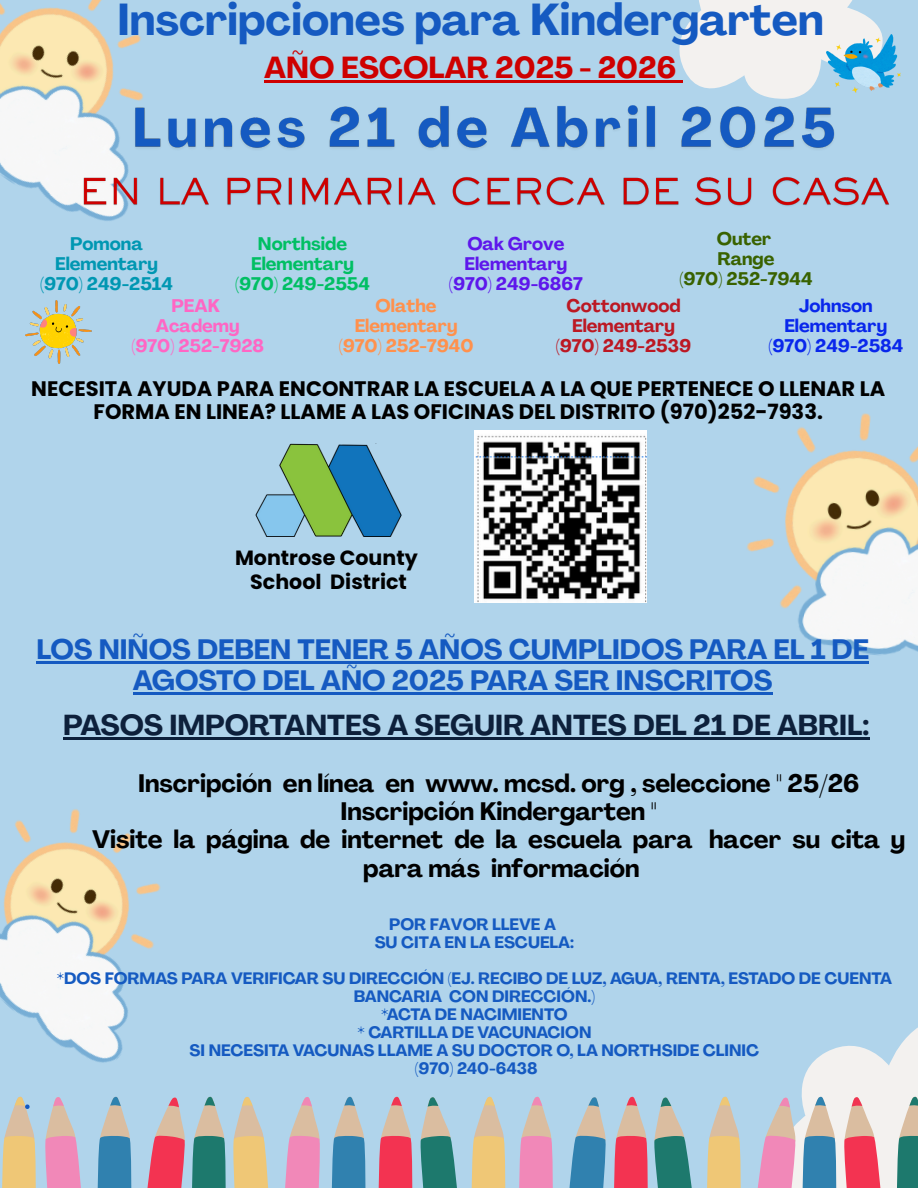
<style>
.page{position:relative;width:918px;height:1188px;background:#b0d4eb}
.page>*{position:absolute;margin:0;border:0;box-sizing:border-box;transform-origin:0 0}
.t1{font:700 44.1px "Agrandir";color:#155ac1}
.t2{font:700 30px "Agrandir";color:#ce0000}
.t3{font:700 28.5px "Agrandir";color:#0d203b}
.t4{font:700 27.75px/31.5px "Agrandir";color:#155ac1;text-align:center}
.t5{font:700 24.9px/28.2px "Agrandir";color:#000;text-align:center}
.t6{font:700 21px/23.7px "Poppins";color:#000;text-align:center}
.t7{font:700 20.55px "Poppins";color:#000}
.t8{font:700 18px "Agrandir";color:#bc1823}
.t9{font:700 18px "Agrandir";color:#00bf63}
.t10{font:700 18px "Agrandir";color:#5e17eb}
.t11{font:700 18px "Agrandir";color:#0927eb}
.t12{font:700 18px/20.2px "Agrandir";color:#0097b2;text-align:center}
.t13{font:700 18px "Agrandir";color:#ff914d}
.t14{font:700 18px "Agrandir";color:#ff66c4}
.t15{font:700 18px "Agrandir";color:#396200}
.t16{font:700 16.35px/18px "Agrandir";color:#155ac1;text-align:center}
</style>
<div class="page">
<svg style="left:679px;top:0;width:203px;height:99px;fill:#f3f1ef"></svg>
<svg style="left:796px;top:1027px;width:122px;height:161px;fill:#f3f1ef"></svg>
<img style="left:256px;top:443px;width:146px;height:94px">
<img style="left:474px;top:431px;width:173px;height:172px">
<img style="left:25px;top:300px;width:66px;height:63px">
<img style="left:826px;top:35px;width:74px;height:57px">
<svg style="left:45px;top:1097px;width:36px;height:91px"></svg>
<svg style="left:97px;top:1096px;width:35px;height:92px"></svg>
<svg style="left:147px;top:1097px;width:38px;height:91px"></svg>
<svg style="left:192px;top:1096px;width:34px;height:92px"></svg>
<svg style="left:233px;top:1097px;width:36px;height:91px"></svg>
<svg style="left:285px;top:1097px;width:35px;height:91px"></svg>
<svg style="left:331px;top:1096px;width:35px;height:92px"></svg>
<svg style="left:378px;top:1096px;width:35px;height:92px"></svg>
<svg style="left:420px;top:1097px;width:37px;height:91px"></svg>
<svg style="left:471px;top:1096px;width:35px;height:92px"></svg>
<svg style="left:519px;top:1096px;width:34px;height:92px"></svg>
<svg style="left:569px;top:1097px;width:37px;height:91px"></svg>
<svg style="left:614px;top:1096px;width:78px;height:92px"></svg>
<svg style="left:707px;top:1096px;width:34px;height:92px"></svg>
<svg style="left:757px;top:1097px;width:39px;height:91px"></svg>
<svg style="left:802px;top:1096px;width:35px;height:92px;background:#84aabd"></svg>
<svg style="left:843px;top:1097px;width:43px;height:91px;background:#ee949c"></svg>
<svg style="left:896px;top:1096px;width:22px;height:92px;background:#79a497"></svg>
<img style="left:0;top:0;width:143px;height:221px">
<img style="left:738px;top:413px;width:180px;height:251px">
<img style="left:0;top:809px;width:161px;height:254px">
<img style="left:130px;top:102px;width:705px;height:59px">
<img style="left:77px;top:175px;width:813px;height:39px">
<hr style="left:264px;top:80px;width:412px;height:3px;background:#ce0000">
<svg style="left:676px;top:80px;width:7px;height:3px"></svg>
<hr style="left:36px;top:661px;width:833px;height:2px;background:#155ac1">
<hr style="left:133px;top:693px;width:639px;height:2px;background:#155ac1">
<hr style="left:63px;top:737px;width:806px;height:3px;background:#0d203b">
<svg style="left:2px;top:1096px;width:34px;height:92px"></svg>
<h2 class="t1" style="left:118px;top:2px;width:708px">Inscripciones para Kindergarten</h2>
<p class="t12" style="left:55px;top:235px;width:104px">Pomona<br>Elementary</p>
<p class="t12" style="left:40px;top:275px;width:135px">(970) 249-2514</p>
<p class="t2" style="left:264px;top:56px;width:414px">AÑO ESCOLAR 2025 - 2026</p>
<p class="t9" style="left:258px;top:236px;width:91px">Northside</p>
<p class="t9" style="left:251px;top:256px;width:104px">Elementary</p>
<p class="t9" style="left:235px;top:277px;width:136px">(970) 249-2554</p>
<p class="t10" style="left:467px;top:236px;width:99px">Oak Grove</p>
<p class="t10" style="left:465px;top:257px;width:104px">Elementary</p>
<p class="t10" style="left:449px;top:277px;width:135px">(970) 249-6867</p>
<p class="t15" style="left:717px;top:231px;width:56px">Outer</p>
<p class="t15" style="left:718px;top:252px;width:58px">Range</p>
<p class="t15" style="left:679px;top:272px;width:135px">(970) 252-7944</p>
<p class="t14" style="left:172px;top:298px;width:50px">PEAK</p>
<p class="t14" style="left:156px;top:319px;width:85px">Academy</p>
<p class="t14" style="left:131px;top:339px;width:134px">(970) 252-7928</p>
<p class="t13" style="left:376px;top:298px;width:63px">Olathe</p>
<p class="t13" style="left:355px;top:319px;width:104px">Elementary</p>
<p class="t13" style="left:339px;top:339px;width:136px">(970) 252-7940</p>
<p class="t8" style="left:566px;top:298px;width:116px">Cottonwood</p>
<p class="t8" style="left:572px;top:319px;width:104px">Elementary</p>
<p class="t8" style="left:556px;top:339px;width:137px">(970) 249-2539</p>
<p class="t11" style="left:799px;top:298px;width:75px">Johnson</p>
<p class="t11" style="left:784px;top:319px;width:104px">Elementary</p>
<p class="t11" style="left:768px;top:339px;width:136px">(970) 249-2584</p>
<p class="t6" style="left:31px;top:376px;width:855px">NECESITA AYUDA PARA ENCONTRAR LA ESCUELA A LA QUE PERTENECE O LLENAR LA<br>FORMA EN LINEA? LLAME A LAS OFICINAS DEL DISTRITO (970)252-7933.</p>
<p class="t7" style="left:235px;top:544px;width:184px">Montrose County</p>
<h4 class="t7" style="left:250px;top:567px;width:158px">School District</h4>
<h6 class="t4" style="left:36px;top:636px;width:834px">LOS NIÑOS DEBEN TENER 5 AÑOS CUMPLIDOS PARA EL 1 DE<br>AGOSTO DEL AÑO 2025 PARA SER INSCRITOS</h6>
<p class="t3" style="left:63px;top:714px;width:808px">PASOS IMPORTANTES A SEGUIR ANTES DEL 21 DE ABRIL:</p>
<p class="t5" style="left:138px;top:772px;width:723px">Inscripción en línea en www. mcsd. org , seleccione " 25/26</p>
<p class="t5" style="left:341px;top:800px;width:318px">Inscripción Kindergarten "</p>
<p class="t5" style="left:92px;top:828px;width:815px">Visite la página de internet de la escuela para hacer su cita y para más información</p>
<p class="t16" style="left:389px;top:917px;width:168px">POR FAVOR LLEVE A</p>
<h4 class="t16" style="left:375px;top:935px;width:201px">SU CITA EN LA ESCUELA:</h4>
<h4 class="t16" style="left:57px;top:971px;width:837px">*DOS FORMAS PARA VERIFICAR SU DIRECCIÓN (EJ. RECIBO DE LUZ, AGUA, RENTA, ESTADO DE CUENTA<br>BANCARIA CON DIRECCIÓN.)</h4>
<p class="t16" style="left:381px;top:1007px;width:188px">*ACTA DE NACIMIENTO</p>
<h5 class="t16" style="left:357px;top:1025px;width:236px">* CARTILLA DE VACUNACION</h5>
<p class="t16" style="left:190px;top:1043px;width:571px">SI NECESITA VACUNAS LLAME A SU DOCTOR O, LA NORTHSIDE CLINIC</p>
<h5 class="t16" style="left:415px;top:1061px;width:124px">(970) 240-6438</h5>
</div>
